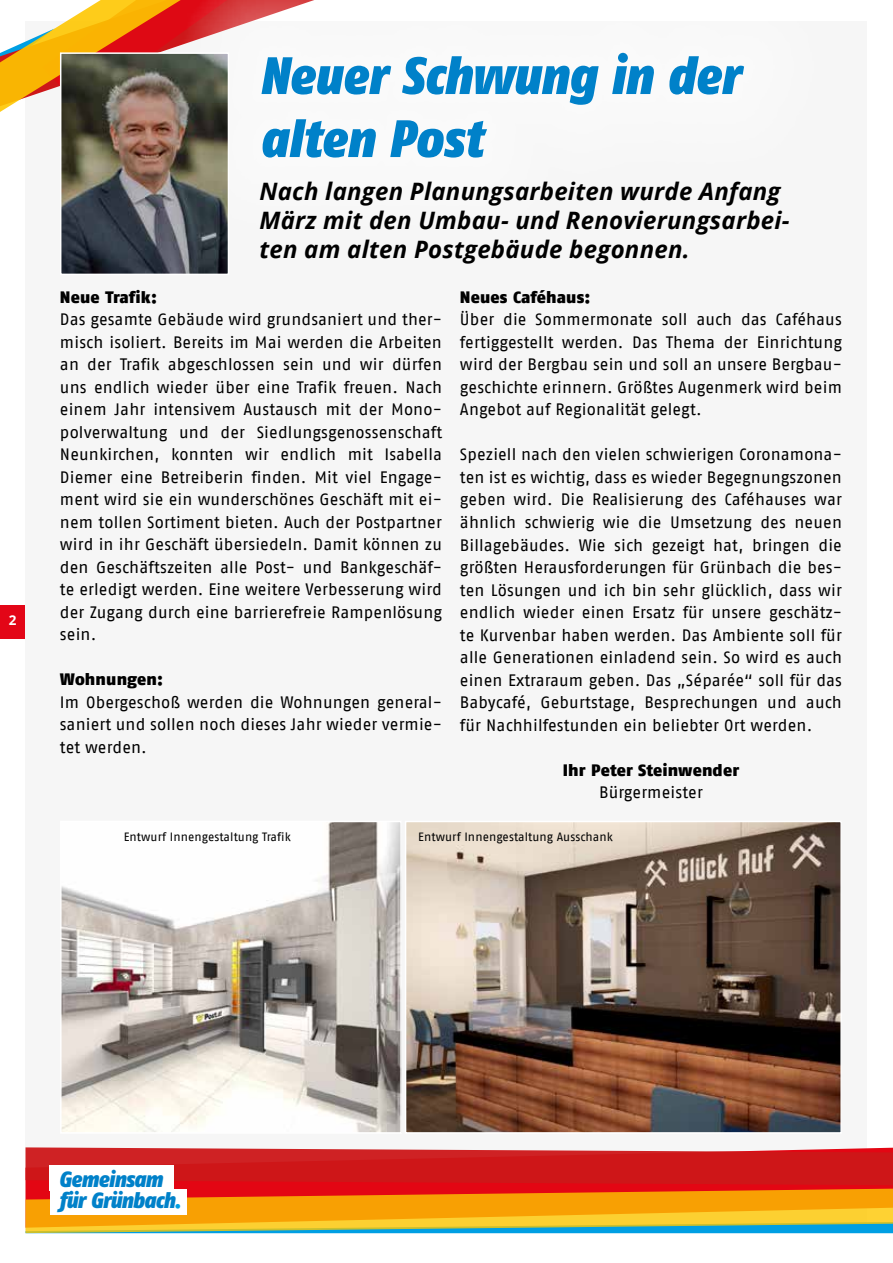
<style>
.page{position:relative;width:893px;height:1263px;background:#fff}
.page>*{position:absolute;margin:0;border:0;box-sizing:border-box;transform-origin:0 0}
.t1{font:italic 900 52.5px/63px "Fago Co";color:#0081c9}
.t2{font:italic 700 24px/28.8px "Open Sans";letter-spacing:.01em;color:#000}
.t3{font:italic 900 22.05px/20.9px "Fago Co";letter-spacing:-.02em;color:#0081c9}
.t4{font:16.5px/22.5px "Fago No";letter-spacing:.005em;color:#000;text-align:justify}
.t5{font:900 16.5px "Fago No";letter-spacing:.01em;color:#000}
.t6{font:700 13.5px "Open Sans";color:#fff}
.t7{font:12px "Fago No";letter-spacing:.005em;color:#000}
.s1{color:#009fe3}
</style>
<div class="page">
<div style="left:0;top:605px;width:26px;height:33px;background:#e30617"></div>
<div style="left:26px;top:21px;width:841px;height:1212px;background:#f6f6f6"></div>
<svg style="left:26px;top:1190px;width:867px;height:43px;background:#d8a12b"></svg>
<svg style="left:26px;top:1147px;width:867px;height:43px;background:#d42427"></svg>
<div style="left:50px;top:1165px;width:124px;height:25px;background:#fff"></div>
<div style="left:50px;top:1190px;width:136px;height:25px;background:#fff"></div>
<svg style="left:0;top:0;width:172px;height:112px"></svg>
<div style="left:172px;top:0;width:661px;height:247px;background:#fff"></div>
<img style="left:63px;top:55px;width:163px;height:217px">
<div style="left:60px;top:52px;width:169px;height:223px;border:2px solid #fff"></div>
<img style="left:408px;top:824px;width:431px;height:307px">
<div style="left:405px;top:821px;width:437px;height:313px;border:2px solid #fff"></div>
<img style="left:63px;top:824px;width:336px;height:307px">
<div style="left:60px;top:821px;width:342px;height:313px;border:2px solid #fff"></div>
<p class="t6" style="left:9px;top:611px;width:9px">2</p>
<h1 class="t1" style="left:259px;top:43px;width:481px">Neuer Schwung in der alten Post</h1>
<h2 class="t2" style="left:259px;top:177px;width:532px">Nach langen Planungsarbeiten wurde Anfang<br>März mit den Umbau- und Renovierungsarbei&shy;ten am alten Postgebäude begonnen.</h2>
<p class="t5" style="left:60px;top:287px;width:99px">Neue Trafik:</p>
<p class="t4" style="left:60px;top:308px;width:384px">Das gesamte Gebäude wird grundsaniert und ther&shy;misch isoliert. Bereits im Mai werden die Arbeiten an der Trafik abgeschlossen sein und wir dürfen uns endlich wieder über eine Trafik freuen. Nach einem Jahr intensivem Austausch mit der Mono&shy;polverwaltung und der Siedlungsgenossenschaft Neunkirchen, konnten wir endlich mit Isabella Diemer eine Betreiberin finden. Mit viel Engage&shy;ment wird sie ein wunderschönes Geschäft mit ei&shy;nem tollen Sortiment bieten. Auch der Postpartner wird in ihr Geschäft übersiedeln. Damit können zu den Geschäftszeiten alle Post- und Bankgeschäf&shy;te erledigt werden. Eine weitere Verbesserung wird der Zugang durch eine barrierefreie Rampenlösung sein.</p>
<p class="t5" style="left:60px;top:670px;width:105px">Wohnungen:</p>
<p class="t4" style="left:60px;top:691px;width:383px">Im Obergeschoß werden die Wohnungen general&shy;saniert und sollen noch dieses Jahr wieder vermie&shy;tet werden.</p>
<p class="t5" style="left:460px;top:287px;width:132px">Neues Caféhaus:</p>
<p class="t4" style="left:460px;top:308px;width:383px">Über die Sommermonate soll auch das Caféhaus fertiggestellt werden. Das Thema der Einrichtung wird der Bergbau sein und soll an unsere Bergbau&shy;geschichte erinnern. Größtes Augenmerk wird beim Angebot auf Regionalität gelegt.</p>
<p class="t4" style="left:460px;top:443px;width:383px">Speziell nach den vielen schwierigen Coronamona&shy;ten ist es wichtig, dass es wieder Begegnungszonen geben wird. Die Realisierung des Caféhauses war ähnlich schwierig wie die Umsetzung des neuen Billagebäudes. Wie sich gezeigt hat, bringen die größten Herausforderungen für Grünbach die bes&shy;ten Lösungen und ich bin sehr glücklich, dass wir endlich wieder einen Ersatz für unsere geschätz&shy;te Kurvenbar haben werden. Das Ambiente soll für alle Generationen einladend sein. So wird es auch einen Extraraum geben. Das „Séparée“ soll für das Babycafé, Geburtstage, Besprechungen und auch für Nachhilfestunden ein beliebter Ort werden.</p>
<p class="t5" style="left:563px;top:760px;width:178px">Ihr Peter Steinwender</p>
<p class="t4" style="left:599px;top:781px;width:105px">Bürgermeister</p>
<p class="t7" style="left:124px;top:830px;width:169px">Entwurf Innengestaltung Trafik</p>
<p class="t7" style="left:418px;top:830px;width:196px">Entwurf Innengestaltung Ausschank</p>
<h3 class="t3" style="left:59px;top:1168px;width:123px">Gemeinsam für Grünbach<span class="s1">.</span></h3>
</div>
